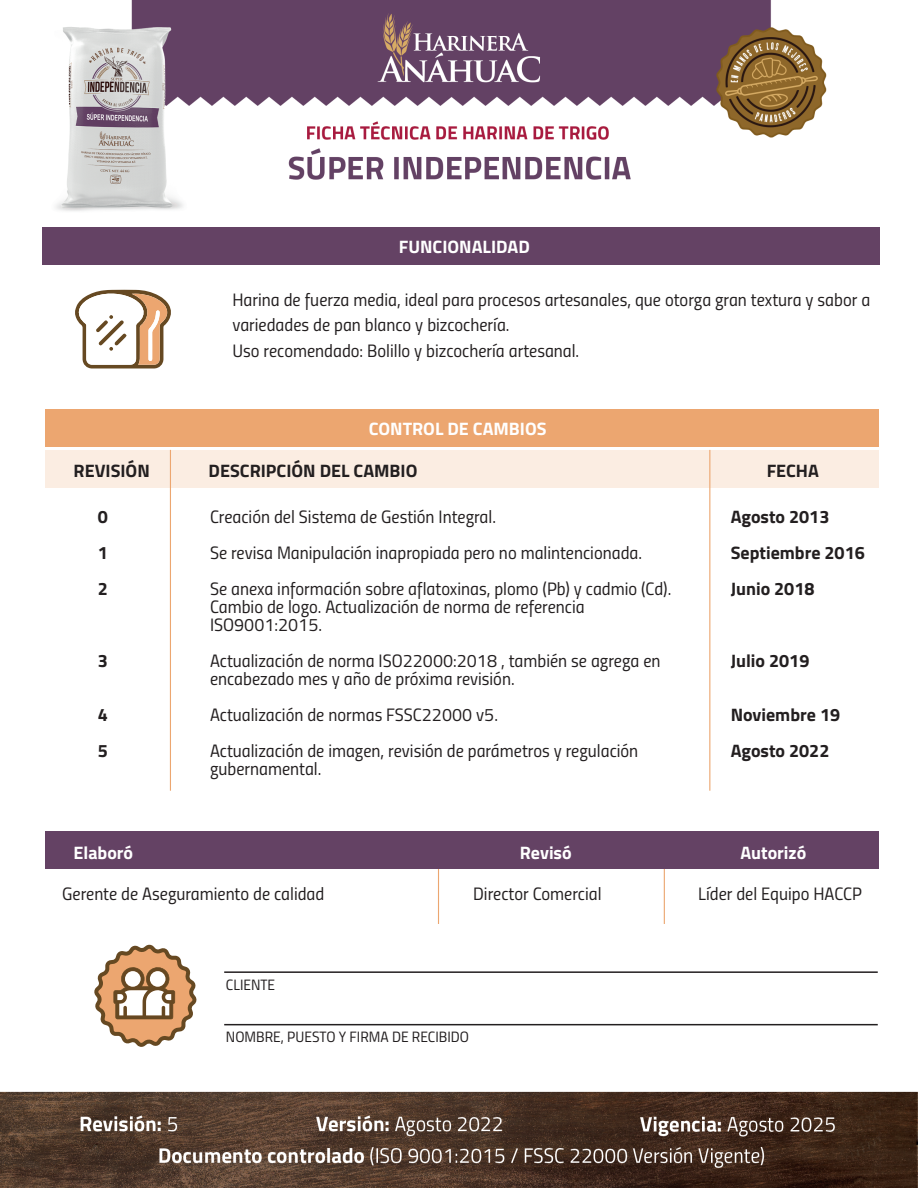
<style>
.page{position:relative;width:918px;height:1188px;background:#fff}
.page>*{position:absolute;margin:0;border:0;box-sizing:border-box;transform-origin:0 0}
.t1{font:18px/36px "Titillium Regular Upright";color:#231f20}
.t2{font:700 18px/36px "Titillium";color:#231f20}
.t3{font:700 18px "Titillium";color:#fff}
.t4{font:15px "Titillium Regular Upright";color:#231f20}
</style>
<div class="page">
<img style="left:0;top:0;width:918px;height:1188px">
<div style="left:46px;top:409px;width:833px;height:38px;background:#eca670"></div>
<hr style="left:170px;top:450px;width:1px;height:341px;background:#eca670">
<hr style="left:709px;top:450px;width:1px;height:341px;background:#eca670">
<div style="left:46px;top:450px;width:833px;height:38px;background:#fbede2"></div>
<hr style="left:438px;top:831px;width:1px;height:93px;background:#eca670">
<hr style="left:664px;top:831px;width:1px;height:93px;background:#eca670">
<div style="left:46px;top:832px;width:833px;height:37px;background:#644264"></div>
<hr style="left:224px;top:1024px;width:654px;height:1px;background:#231f20">
<hr style="left:224px;top:971px;width:654px;height:2px;background:#231f20">
<svg style="left:94px;top:944px;width:103px;height:103px"></svg>
<div style="left:42px;top:227px;width:838px;height:38px;background:#644264"></div>
<svg style="left:75px;top:290px;width:97px;height:78px"></svg>
<p class="t3" style="left:399px;top:233px;width:133px">FUNCIONALIDAD</p>
<p class="t1" style="left:232px;top:286px;width:639px;line-height:25.5px">Harina de fuerza media, ideal para procesos artesanales, que otorga gran textura y sabor a variedades de pan blanco y bizcochería.<br>Uso recomendado: Bolillo y bizcochería artesanal.</p>
<p class="t3" style="left:369px;top:415px;width:179px">CONTROL DE CAMBIOS</p>
<p class="t2" style="left:74px;top:452px;width:78px">REVISIÓN</p>
<p class="t2" style="left:209px;top:452px;width:210px">DESCRIPCIÓN DEL CAMBIO</p>
<p class="t2" style="left:767px;top:452px;width:54px">FECHA</p>
<p class="t2" style="left:98px;top:497px;width:12px;text-align:justify">0<br>1<br>2</p>
<p class="t2" style="left:98px;top:641px;width:12px">3</p>
<p class="t2" style="left:98px;top:695px;width:12px">4<br>5</p>
<p class="t1" style="left:210px;top:498px;width:463px">Creación del Sistema de Gestión Integral.<br>Se revisa Manipulación inapropiada pero no malintencionada.<br>Se anexa información sobre aflatoxinas, plomo (Pb) y cadmio (Cd).</p>
<p class="t1" style="left:210px;top:597px;width:376px;line-height:18px">Cambio de logo. Actualización de norma de referencia<br>ISO9001:2015.</p>
<p class="t1" style="left:210px;top:651px;width:452px;line-height:18px">Actualización de norma ISO22000:2018 , también se agrega en encabezado mes y año de próxima revisión.</p>
<p class="t1" style="left:210px;top:696px;width:430px">Actualización de normas FSSC22000 v5.<br>Actualización de imagen, revisión de parámetros y regulación</p>
<p class="t1" style="left:210px;top:750px;width:113px">gubernamental.</p>
<p class="t2" style="left:731px;top:497px;width:136px">Agosto 2013<br>Septiembre 2016<br>Junio 2018</p>
<p class="t2" style="left:731px;top:641px;width:80px">Julio 2019</p>
<p class="t2" style="left:731px;top:695px;width:111px">Noviembre 19<br>Agosto 2022</p>
<p class="t3" style="left:74px;top:839px;width:61px">Elaboró</p>
<p class="t3" style="left:520px;top:839px;width:53px">Revisó</p>
<p class="t3" style="left:740px;top:839px;width:68px">Autorizó</p>
<p class="t1" style="left:62px;top:874px;width:264px">Gerente de Aseguramiento de calidad</p>
<p class="t1" style="left:473px;top:874px;width:130px">Director Comercial</p>
<p class="t1" style="left:698px;top:874px;width:165px">Líder del Equipo HACCP</p>
<p class="t4" style="left:226px;top:974px;width:51px">CLIENTE</p>
<p class="t4" style="left:226px;top:1026px;width:245px">NOMBRE, PUESTO Y FIRMA DE RECIBIDO</p>
</div>
